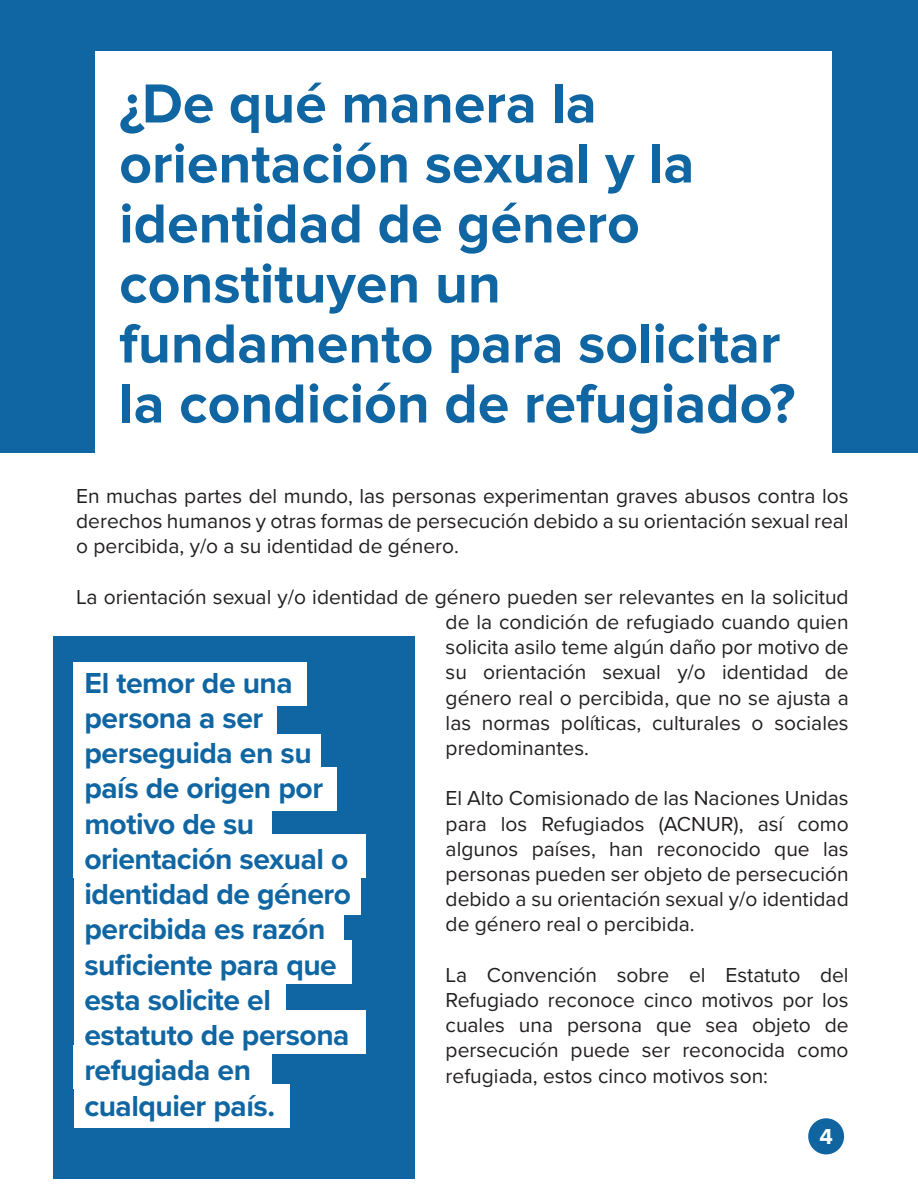
<style>
.page{position:relative;width:918px;height:1188px;background:#fff}
.page>*{position:absolute;margin:0;border:0;box-sizing:border-box;transform-origin:0 0}
.t1{font:700 30px/35.2px "Proxima Nova";letter-spacing:-.015em;color:#1066a2}
.t2{font:700 22.5px "Proxima Nova";color:#fff}
.t3{font:21px/25.2px "Proxima Nova";color:#231f20;text-align:justify}
</style>
<div class="page">
<div style="left:0;top:0;width:918px;height:452px;background:#1066a2"></div>
<div style="left:96px;top:51px;width:736px;height:473px;background:#fff"></div>
<svg style="left:120px;top:84px;width:93px;height:50px"></svg>
<svg style="left:231px;top:94px;width:28px;height:39px"></svg>
<svg style="left:266px;top:83px;width:59px;height:40px"></svg>
<svg style="left:345px;top:94px;width:41px;height:28px"></svg>
<svg style="left:392px;top:94px;width:25px;height:29px"></svg>
<svg style="left:424px;top:94px;width:26px;height:28px"></svg>
<svg style="left:456px;top:94px;width:77px;height:29px"></svg>
<div style="left:555px;top:84px;width:7px;height:38px;background:#1066a2"></div>
<svg style="left:568px;top:94px;width:25px;height:29px"></svg>
<svg style="left:121px;top:154px;width:29px;height:29px"></svg>
<svg style="left:156px;top:143px;width:219px;height:40px"></svg>
<svg style="left:381px;top:154px;width:26px;height:28px"></svg>
<svg style="left:426px;top:154px;width:147px;height:29px"></svg>
<div style="left:580px;top:144px;width:7px;height:38px;background:#1066a2"></div>
<svg style="left:605px;top:155px;width:30px;height:39px"></svg>
<div style="left:653px;top:144px;width:7px;height:38px;background:#1066a2"></div>
<svg style="left:665px;top:154px;width:26px;height:29px"></svg>
<svg style="left:122px;top:203px;width:41px;height:40px"></svg>
<svg style="left:169px;top:203px;width:126px;height:40px"></svg>
<svg style="left:301px;top:204px;width:58px;height:39px"></svg>
<svg style="left:379px;top:204px;width:28px;height:39px"></svg>
<svg style="left:413px;top:214px;width:28px;height:29px"></svg>
<svg style="left:459px;top:203px;width:61px;height:51px"></svg>
<svg style="left:526px;top:214px;width:25px;height:28px"></svg>
<svg style="left:557px;top:214px;width:81px;height:29px"></svg>
<svg style="left:121px;top:263px;width:296px;height:51px"></svg>
<svg style="left:439px;top:275px;width:25px;height:28px"></svg>
<svg style="left:472px;top:274px;width:25px;height:28px"></svg>
<svg style="left:120px;top:324px;width:47px;height:39px"></svg>
<svg style="left:174px;top:334px;width:26px;height:28px"></svg>
<svg style="left:206px;top:324px;width:59px;height:39px"></svg>
<svg style="left:272px;top:334px;width:41px;height:28px"></svg>
<svg style="left:319px;top:327px;width:113px;height:36px"></svg>
<svg style="left:451px;top:334px;width:57px;height:39px"></svg>
<svg style="left:516px;top:334px;width:44px;height:29px"></svg>
<svg style="left:579px;top:334px;width:57px;height:29px"></svg>
<div style="left:642px;top:324px;width:7px;height:38px;background:#1066a2"></div>
<svg style="left:655px;top:323px;width:101px;height:40px"></svg>
<svg style="left:764px;top:334px;width:16px;height:28px"></svg>
<div style="left:123px;top:384px;width:7px;height:38px;background:#1066a2"></div>
<svg style="left:135px;top:394px;width:26px;height:29px"></svg>
<svg style="left:181px;top:384px;width:122px;height:39px"></svg>
<svg style="left:310px;top:383px;width:116px;height:40px"></svg>
<svg style="left:446px;top:384px;width:28px;height:39px"></svg>
<svg style="left:480px;top:394px;width:28px;height:29px"></svg>
<svg style="left:527px;top:384px;width:130px;height:50px"></svg>
<svg style="left:664px;top:383px;width:72px;height:40px"></svg>
<svg style="left:742px;top:384px;width:52px;height:39px"></svg>
<div style="left:54px;top:636px;width:361px;height:543px;background:#1066a2"></div>
<div style="left:74px;top:662px;width:233px;height:43px;background:#fff"></div>
<div style="left:74px;top:700px;width:203px;height:43px;background:#fff"></div>
<div style="left:74px;top:734px;width:247px;height:44px;background:#fff"></div>
<div style="left:74px;top:767px;width:263px;height:43px;background:#fff"></div>
<div style="left:74px;top:801px;width:198px;height:43px;background:#fff"></div>
<div style="left:74px;top:835px;width:292px;height:43px;background:#fff"></div>
<div style="left:74px;top:871px;width:287px;height:44px;background:#fff"></div>
<div style="left:74px;top:903px;width:270px;height:43px;background:#fff"></div>
<div style="left:74px;top:941px;width:277px;height:43px;background:#fff"></div>
<div style="left:74px;top:978px;width:212px;height:43px;background:#fff"></div>
<div style="left:74px;top:1011px;width:292px;height:43px;background:#fff"></div>
<div style="left:74px;top:1045px;width:198px;height:43px;background:#fff"></div>
<div style="left:74px;top:1084px;width:215px;height:44px;background:#fff"></div>
<div style="left:808px;top:1118px;width:36px;height:36px;background:#1065a1;border-radius:50%"></div>
<p class="t3" style="left:76px;top:483px;width:774px">En muchas partes del mundo, las personas experimentan graves abusos contra los derechos humanos y otras formas de persecución debido a su orientación sexual real o percibida, y/o a su identidad de género.</p>
<p class="t3" style="left:446px;top:583px;width:405px;text-indent:-369px">La orientación sexual y/o identidad de género pueden ser relevantes en la solicitud de la condición de refugiado cuando quien solicita asilo teme algún daño por motivo de su orientación sexual y/o identidad de género real o percibida, que no se ajusta a las normas políticas, culturales o sociales predominantes.</p>
<p class="t3" style="left:446px;top:785px;width:405px">El Alto Comisionado de las Naciones Unidas para los Refugiados (ACNUR), así como algunos países, han reconocido que las personas pueden ser objeto de persecución debido a su orientación sexual y/o identidad de género real o percibida.</p>
<p class="t3" style="left:446px;top:961px;width:405px">La Convención sobre el Estatuto del Refugiado reconoce cinco motivos por los cuales una persona que sea objeto de persecución puede ser reconocida como refugiada, estos cinco motivos son:</p>
<h1 class="t1" style="left:84px;top:664px;width:268px">El temor de una persona a ser perseguida en su país de origen por motivo de su orientación sexual o identidad de género percibida es razón suficiente para que esta solicite el estatuto de persona refugiada en cualquier país.</h1>
<p class="t2" style="left:819px;top:1119px;width:15px">4</p>
</div>
